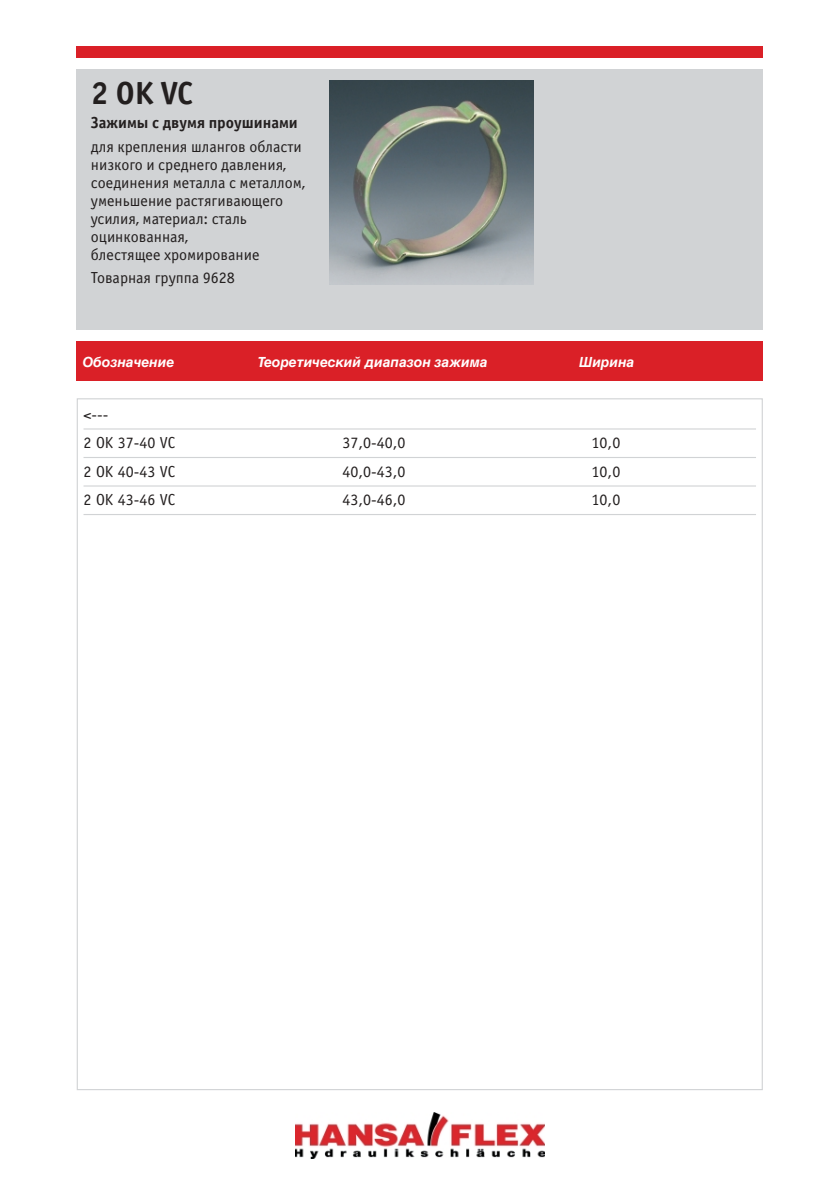
<style>
.page{position:relative;width:837px;height:1191px;background:#fff}
.page>*{position:absolute;margin:0;border:0;box-sizing:border-box;transform-origin:0 0}
.t1{font:700 32px "Officina Sans C";color:#231f1f}
.t2{font:16px/18px "Officina Sans C";color:#231f1f}
.t3{font:16px/28.6px "Officina Sans";color:#231f1f}
.t4{font:700 16px "Officina Sans C";color:#231f1f}
.t5{font:14px "Helvetica Cyr Bold Inclined";color:#fff}
</style>
<div class="page">
<div style="left:77px;top:47px;width:686px;height:11px;background:#da2027"></div>
<div style="left:77px;top:69px;width:686px;height:261px;background:#d1d3d5"></div>
<img style="left:295px;top:1112px;width:249px;height:46px">
<div style="left:77px;top:341px;width:686px;height:40px;background:#da2027"></div>
<hr style="left:84px;top:428px;width:672px;height:1px;background:#d1d3d5">
<hr style="left:84px;top:457px;width:672px;height:1px;background:#d1d3d5">
<hr style="left:84px;top:485px;width:672px;height:1px;background:#d1d3d5">
<hr style="left:84px;top:514px;width:672px;height:1px;background:#d1d3d5">
<img style="left:329px;top:81px;width:204px;height:204px">
<h1 class="t1" style="left:91px;top:82px;width:104px">2 OK VC</h1>
<p class="t4" style="left:91px;top:117px;width:208px">Зажимы с двумя проушинами</p>
<p class="t2" style="left:91px;top:139px;width:216px">для крепления шлангов области низкого и среднего давления, соединения металла с металлом, уменьшение растягивающего усилия, материал: сталь оцинкованная,<br>блестящее хромирование</p>
<p class="t2" style="left:91px;top:271px;width:145px">Товарная группа 9628</p>
<p class="t5" style="left:82px;top:357px;width:93px">Обозначение</p>
<p class="t5" style="left:258px;top:357px;width:231px">Теоретический диапазон зажима</p>
<p class="t5" style="left:579px;top:357px;width:57px">Ширина</p>
<p class="t3" style="left:84px;top:402px;width:93px">&lt;---<br>2 OK 37-40 VC</p>
<p class="t3" style="left:342px;top:430px;width:65px">37,0-40,0</p>
<p class="t3" style="left:591px;top:430px;width:30px">10,0</p>
<p class="t3" style="left:84px;top:459px;width:93px">2 OK 40-43 VC</p>
<p class="t3" style="left:342px;top:459px;width:65px">40,0-43,0</p>
<p class="t3" style="left:591px;top:459px;width:30px">10,0</p>
<p class="t3" style="left:84px;top:487px;width:93px">2 OK 43-46 VC</p>
<p class="t3" style="left:342px;top:487px;width:65px">43,0-46,0</p>
<p class="t3" style="left:591px;top:487px;width:30px">10,0</p>
</div>
